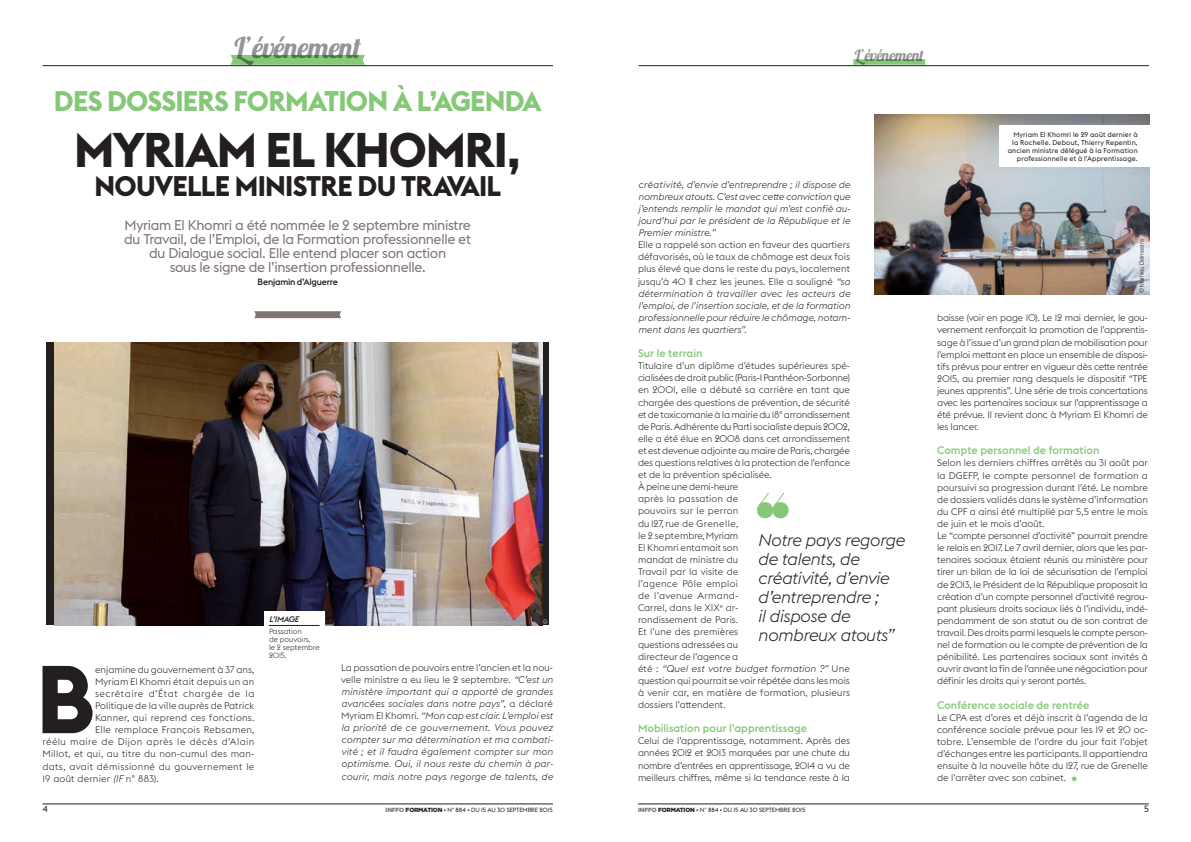
<style>
.page{position:relative;width:1191px;height:842px;background:#fff}
.page>*{position:absolute;margin:0;border:0;box-sizing:border-box;transform-origin:0 0}
.t1{font:700 94.7px "Euclid Flex";color:#231f20}
.t2{font:700 48px "Euclid Flex";letter-spacing:-.025em;color:#231f20}
.t3{font:28.9px "Lobster 1.4";letter-spacing:-.03em;color:#939598}
.t4{font:700 28px "Euclid Flex";letter-spacing:-.025em;color:#85c878}
.t5{font:700 28px "Euclid Flex";letter-spacing:-.025em;color:#231f20}
.t6{font:italic 300 17px/19px "Euclid Flex";letter-spacing:-.025em;color:#231f20}
.t7{font:15.8px "Lobster 1.4";letter-spacing:-.02em;color:#939598}
.t8{font:14px/14px "Euclid Flex";letter-spacing:-.025em;color:#807572;text-align:center}
.t9{font:500 11px "Euclid Flex";color:#85c878}
.t10{font:300 9.5px/12.1px "Euclid Flex";letter-spacing:-.01em;color:#231f20;text-align:justify}
.t11{font:italic 300 9.5px/12.1px "Euclid Flex";color:#231f20;text-align:justify}
.t12{font:300 9.5px "Euclid Flex";letter-spacing:.02em;color:#231f20}
.t13{font:300 9.5px "Euclid Flex";letter-spacing:.025em;color:#231f20}
.t14{font:300 9.5px "Euclid Flex";letter-spacing:.035em;color:#231f20}
.t15{font:300 9.5px "Euclid Flex";letter-spacing:.04em;color:#231f20}
.t16{font:300 9.5px "Euclid Flex";letter-spacing:.01em;color:#231f20}
.t17{font:300 9.5px "Euclid Flex";letter-spacing:.055em;color:#231f20}
.t18{font:500 9px "Euclid Flex";letter-spacing:-.025em;color:#231f20}
.t19{font:9px "Euclid Flex";color:#231f20}
.t20{font:italic 500 8px "Euclid Flex";letter-spacing:-.01em;color:#231f20}
.t21{font:300 7.5px/8px "Euclid Flex";letter-spacing:-.01em;color:#231f20}
.t22{font:7px/8px "Euclid Flex";letter-spacing:.02em;color:#231f20;text-align:right}
.t23{font:6px "Euclid Flex";letter-spacing:-.01em;color:#231f20}
.t24{font:300 6px "Helvetica";letter-spacing:-.025em;color:#231f20}
.t25{font:300 6px "Helvetica";color:#d1d2d4}
.s1{font-style:italic}
.s2{font-style:normal}
.s3{font-size:17px;color:#85c878}
.s4{font-family:"Gotham";font-weight:900;color:#807572}
.s5{font-family:"Gotham";font-weight:900}
</style>
<div class="page">
<hr style="left:43px;top:804px;width:510px;height:1px;background:#231f20">
<hr style="left:638px;top:804px;width:510px;height:1px;background:#231f20">
<svg style="left:231px;top:55px;width:134px;height:10px"></svg>
<svg style="left:852px;top:59px;width:74px;height:6px"></svg>
<hr style="left:43px;top:65px;width:510px;height:1px;background:#231f20">
<hr style="left:638px;top:65px;width:511px;height:1px;background:#231f20">
<img style="left:874px;top:115px;width:275px;height:180px">
<div style="left:999px;top:125px;width:156px;height:42px;background:#fff"></div>
<div style="left:46px;top:343px;width:503px;height:282px;background:#231f20"></div>
<img style="left:54px;top:343px;width:488px;height:282px">
<div style="left:264px;top:611px;width:60px;height:82px;background:#fff"></div>
<svg style="left:254px;top:311px;width:87px;height:7px"></svg>
<hr style="left:269px;top:625px;width:51px;height:1px;background:#231f20">
<svg style="left:757px;top:492px;width:32px;height:27px"></svg>
<h3 class="t3" style="left:234px;top:29px;width:128px">L’événement</h3>
<h3 class="t4" style="left:54px;top:85px;width:489px">DES DOSSIERS FORMATION À L’AGENDA</h3>
<h2 class="t2" style="left:74px;top:122px;width:449px">MYRIAM EL KHOMRI,</h2>
<h3 class="t5" style="left:94px;top:170px;width:408px">NOUVELLE MINISTRE DU TRAVAIL</h3>
<h3 class="t8" style="left:124px;top:219px;width:348px">Myriam El Khomri a été nommée le 2 septembre ministre du Travail, de l’Emploi, de la Formation professionnelle et du Dialogue social. Elle entend placer son action<br>sous le signe de l’insertion professionnelle.</h3>
<p class="t18" style="left:257px;top:277px;width:82px">Benjamin d’Alguerre</p>
<p class="t20" style="left:269px;top:615px;width:31px">l’IMAGE</p>
<p class="t21" style="left:269px;top:627px;width:52px">Passation<br>de pouvoirs,<br>le 2 septembre<br>2015.</p>
<p class="t25" style="left:541px;top:624px;width:6px;rotate:-90deg">©</p>
<h1 class="t1" style="left:36px;top:645px;width:60px">B</h1>
<p class="t10" style="left:95px;top:663px;width:161px">enjamine du gouvernement à 37 ans,</p>
<p class="t16" style="left:95px;top:676px;width:161px">Myriam El Khomri était depuis un an</p>
<p class="t17" style="left:95px;top:688px;width:161px">secrétaire d’État chargée de la</p>
<p class="t10" style="left:95px;top:700px;width:161px">Politique de la ville auprès de Patrick</p>
<p class="t13" style="left:95px;top:712px;width:161px">Kanner, qui reprend ces fonctions.</p>
<p class="t13" style="left:95px;top:724px;width:161px">Elle remplace François Rebsamen,</p>
<p class="t15" style="left:43px;top:736px;width:213px">réélu maire de Dijon après le décès d’Alain</p>
<p class="t12" style="left:43px;top:748px;width:213px">Millot, et qui, au titre du non-cumul des man-</p>
<p class="t14" style="left:43px;top:761px;width:213px">dats, avait démissionné du gouvernement le</p>
<p class="t12" style="left:43px;top:773px;width:118px">19 août dernier <span class="s1">(IF</span> n° 883).</p>
<p class="t11" style="left:341px;top:661px;width:213px"><span class="s2">La passation de pouvoirs entre l’ancien et la nou&shy;velle ministre a eu lieu le 2 septembre.</span> “C’est un ministère important qui a apporté de grandes avancées sociales dans notre pays”<span class="s2">, a déclaré Myriam El Khomri.</span> “Mon cap est clair. L’emploi est la priorité de ce gouvernement. Vous pouvez compter sur ma détermination et ma combati&shy;vité ; et il faudra également compter sur mon optimisme. Oui, il nous reste du chemin à par&shy;courir, mais notre pays regorge de talents, de</p>
<h3 class="t7" style="left:855px;top:45px;width:70px">L’événement</h3>
<p class="t11" style="left:638px;top:178px;width:214px">créativité, d’envie d’entreprendre ; il dispose de nombreux atouts. C’est avec cette conviction que j’entends remplir le mandat qui m’est confié au&shy;jourd’hui par le président de la République et le Premier ministre.”</p>
<p class="t10" style="left:638px;top:239px;width:214px">Elle a rappelé son action en faveur des quartiers défavorisés, où le taux de chômage est deux fois plus élevé que dans le reste du pays, localement jusqu’à 40 % chez les jeunes. Elle a souligné <span class="s1">“sa détermination à travailler avec les acteurs de l’emploi, de l’insertion sociale, et de la formation professionnelle pour réduire le chômage, notam&shy;ment dans les quartiers”.</span></p>
<p class="t9" style="left:638px;top:347px;width:66px">Sur le terrain</p>
<p class="t10" style="left:638px;top:360px;width:214px;text-align:left">Titulaire d’un diplôme d’études supérieures spé&shy;cialisées de droit public (Paris-I Panthéon-Sorbonne) en 2001, elle a débuté sa carrière en tant que chargée des questions de prévention, de sécurité et de toxicomanie à la mairie du 18<sup>e</sup> arrondissement de Paris. Adhérente du Parti socialiste depuis 2002, elle a été élue en 2008 dans cet arrondissement et est devenue adjointe au maire de Paris, chargée des questions relatives à la protection de l’enfance et de la prévention spécialisée.<br>À peine une demi-heure<br>après la passation de<br>pouvoirs sur le perron<br>du 127, rue de Grenelle,<br>le 2 septembre, Myriam<br>El Khomri entamait son<br>mandat de ministre du<br>Travail par la visite de<br>l’agence Pôle emploi<br>de l’avenue Armand-<br>Carrel, dans le XIX<sup>e</sup> ar-<br>rondissement de Paris.<br>Et l’une des premières<br>questions adressées au<br>directeur de l’agence a<br>été : <span class="s1">“Quel est votre budget formation ?”</span> Une question qui pourrait se voir répétée dans les mois à venir car, en matière de formation, plusieurs dossiers l’attendent.</p>
<p class="t9" style="left:638px;top:722px;width:171px">Mobilisation pour l’apprentissage</p>
<p class="t10" style="left:638px;top:735px;width:214px">Celui de l’apprentissage, notamment. Après des années 2012 et 2013 marquées par une chute du nombre d’entrées en apprentissage, 2014 a vu de meilleurs chiffres, même si la tendance reste à la</p>
<h3 class="t6" style="left:757px;top:531px;width:149px">Notre pays regorge de talents, de créativité, d’envie d’entreprendre ;<br>il dispose de nombreux atouts”</h3>
<p class="t22" style="left:1007px;top:131px;width:131px">Myriam El Khomri le 29 août dernier à la Rochelle. Debout, Thierry Repentin, ancien ministre délégué à la Formation professionnelle et à l’Apprentissage.</p>
<p class="t24" style="left:1138px;top:293px;width:56px;rotate:-90deg">© Mathieu Delmestre</p>
<p class="t10" style="left:937px;top:312px;width:212px">baisse (voir en page 10). Le 12 mai dernier, le gou&shy;vernement renforçait la promotion de l’apprentis&shy;sage à l’issue d’un grand plan de mobilisation pour l’emploi mettant en place un ensemble de disposi&shy;tifs prévus pour entrer en vigueur dès cette rentrée 2015, au premier rang desquels le dispositif “TPE jeunes apprentis”. Une série de trois concertations avec les partenaires sociaux sur l’apprentissage a été prévue. Il revient donc à Myriam El Khomri de les lancer.</p>
<p class="t9" style="left:937px;top:444px;width:164px">Compte personnel de formation</p>
<p class="t10" style="left:937px;top:457px;width:212px;text-align:left">Selon les derniers chiffres arrêtés au 31 août par la DGEFP, le compte personnel de formation a poursuivi sa progression durant l’été. Le nombre de dossiers validés dans le système d’information du CPF a ainsi été multiplié par 5,5 entre le mois de juin et le mois d’août.<br>Le “compte personnel d’activité” pourrait prendre le relais en 2017. Le 7 avril dernier, alors que les par&shy;tenaires sociaux étaient réunis au ministère pour tirer un bilan de la loi de sécurisation de l’emploi de 2013, le Président de la République proposait la création d’un compte personnel d’activité regrou&shy;pant plusieurs droits sociaux liés à l’individu, indé&shy;pendamment de son statut ou de son contrat de travail. Des droits parmi lesquels le compte person&shy;nel de formation ou le compte de prévention de la pénibilité. Les partenaires sociaux sont invités à ouvrir avant la fin de l’année une négociation pour définir les droits qui y seront portés.</p>
<p class="t9" style="left:937px;top:698px;width:154px">Conférence sociale de rentrée</p>
<p class="t10" style="left:937px;top:711px;width:212px">Le CPA est d’ores et déjà inscrit à l’agenda de la conférence sociale prévue pour les 19 et 20 oc&shy;tobre. L’ensemble de l’ordre du jour fait l’objet d’échanges entre les participants. Il appartiendra ensuite à la nouvelle hôte du 127, rue de Grenelle de l’arrêter avec son cabinet. <span class="s3">•</span></p>
<p class="t19" style="left:43px;top:803px;width:7px">4</p>
<p class="t23" style="left:385px;top:806px;width:169px"><span class="s4">INFFO</span> <span class="s5">FORMATION</span> • N° 884 • Du 15 au 30 septem bre 2015</p>
<p class="t23" style="left:638px;top:806px;width:169px"><span class="s4">INFFO</span> <span class="s5">FORMATION</span> • N° 884 • Du 15 au 30 septem bre 2015</p>
<p class="t19" style="left:1144px;top:803px;width:6px">5</p>
</div>
